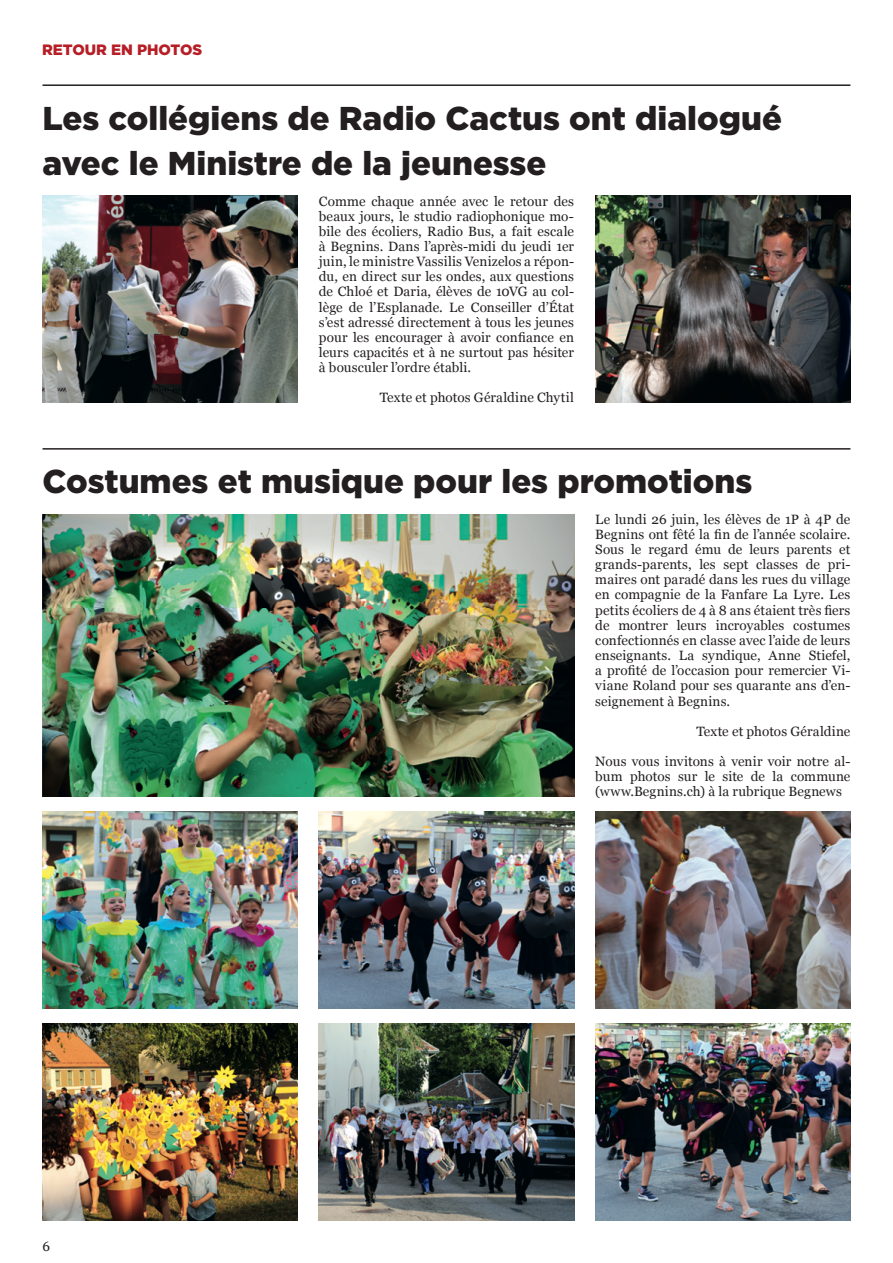
<style>
.page{position:relative;width:893px;height:1263px;background:#fff}
.page>*{position:absolute;margin:0;border:0;box-sizing:border-box;transform-origin:0 0}
.t1{font:900 33px/45.5px "Gotham";color:#231f20}
.t2{font:900 15px "Gotham";color:#b71d25}
.t3{font:13.5px/15.1px "Georgia";letter-spacing:.01em;color:#231f20;text-align:justify}
</style>
<div class="page">
<hr style="left:43px;top:84px;width:807px;height:2px;background:#231f20">
<hr style="left:43px;top:448px;width:807px;height:2px;background:#231f20">
<img style="left:43px;top:195px;width:255px;height:207px">
<img style="left:595px;top:195px;width:255px;height:207px">
<img style="left:43px;top:514px;width:531px;height:282px">
<img style="left:43px;top:812px;width:255px;height:196px">
<img style="left:319px;top:812px;width:255px;height:196px">
<img style="left:595px;top:812px;width:255px;height:196px">
<img style="left:43px;top:1024px;width:255px;height:197px">
<img style="left:319px;top:1024px;width:255px;height:197px">
<img style="left:595px;top:1024px;width:255px;height:197px">
<p class="t2" style="left:42px;top:41px;width:162px">RETOUR EN PHOTOS</p>
<h1 class="t1" style="left:43px;top:95px;width:741px">Les collégiens de Radio Cactus ont dialogué avec le Ministre de la jeunesse</h1>
<p class="t3" style="left:319px;top:193px;width:257px">Comme chaque année avec le retour des beaux jours, le studio radiophonique mo&shy;bile des écoliers, Radio Bus, a fait escale à Begnins. Dans l’après-midi du jeudi 1er juin, le ministre Vassilis Venizelos a répon&shy;du, en direct sur les ondes, aux questions de Chloé et Daria, élèves de 10VG au col&shy;lège de l’Esplanade. Le Conseiller d’État s’est adressé directement à tous les jeunes pour les encourager à avoir confiance en leurs capacités et à ne surtout pas hésiter à bousculer l’ordre établi.</p>
<p class="t3" style="left:380px;top:390px;width:196px">Texte et photos Géraldine Chytil</p>
<h1 class="t1" style="left:43px;top:458px;width:711px">Costumes et musique pour les promotions</h1>
<p class="t3" style="left:43px;top:1239px;width:9px">6</p>
<p class="t3" style="left:595px;top:511px;width:257px">Le lundi 26 juin, les élèves de 1P à 4P de Begnins ont fêté la fin de l’année scolaire.<br>Sous le regard ému de leurs parents et grands-parents, les sept classes de pri&shy;maires ont paradé dans les rues du village en compagnie de la Fanfare La Lyre. Les petits écoliers de 4 à 8 ans étaient très fiers de montrer leurs incroyables costumes confectionnés en classe avec l’aide de leurs enseignants. La syndique, Anne Stiefel, a profité de l’occasion pour remercier Vi&shy;viane Roland pour ses quarante ans d’en&shy;seignement à Begnins.</p>
<p class="t3" style="left:696px;top:723px;width:156px">Texte et photos Géraldine</p>
<p class="t3" style="left:595px;top:754px;width:257px">Nous vous invitons à venir voir notre al&shy;bum photos sur le site de la commune (www.Begnins.ch) à la rubrique Begnews</p>
</div>
